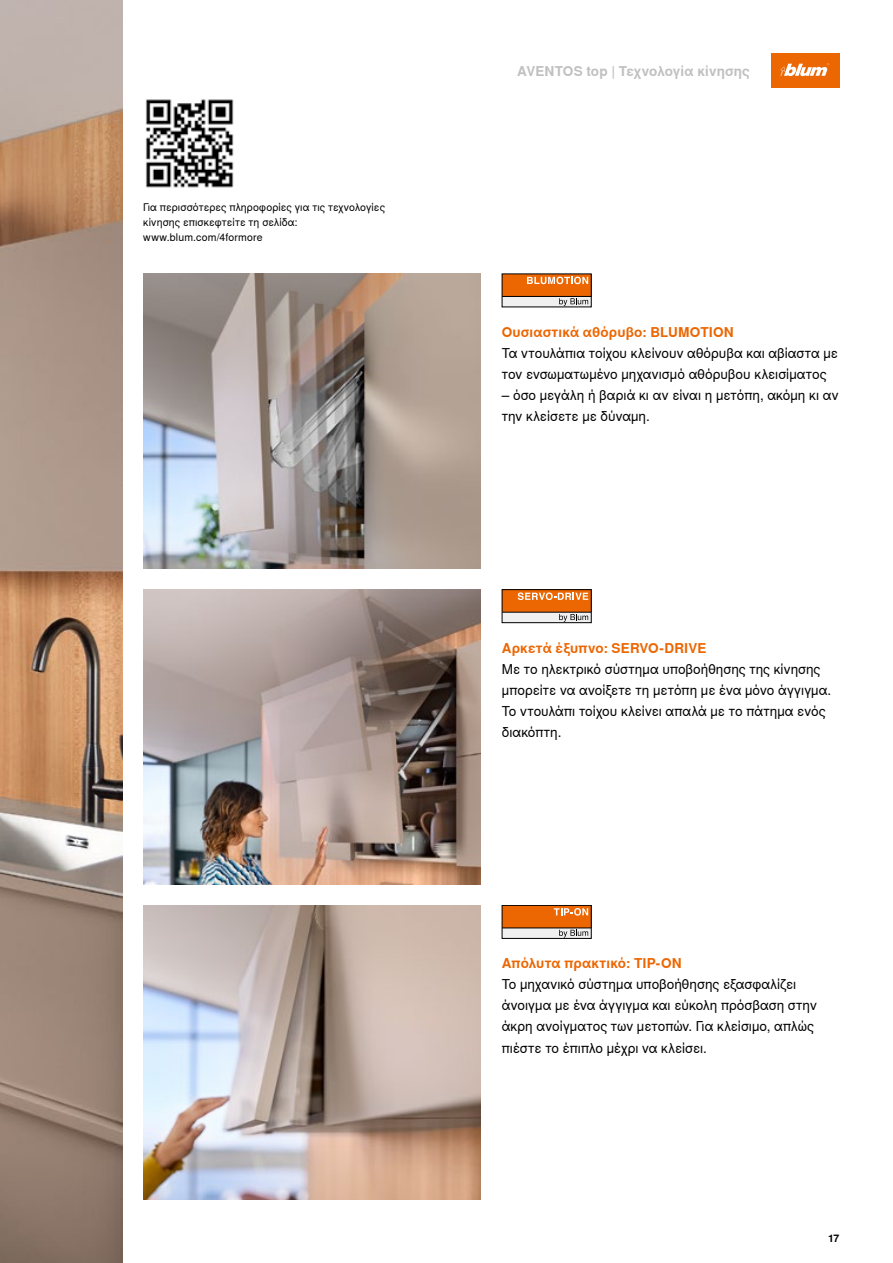
<style>
.page{position:relative;width:893px;height:1263px;background:#fff}
.page>*{position:absolute;margin:0;border:0;box-sizing:border-box;transform-origin:0 0}
._09_Copy_Black_Regular{font:13.5px/21px "Nimbus Sans Global";color:#000}
._09_Copy_Orange_Bold{font:13.5px/21px "Nimbus Sans Global";letter-spacing:.005em;color:#000}
._09_Copy_Orange_Bold-2{font:700 13.5px "Nimbus Sans Global";letter-spacing:.01em;color:#ec6602}
._09_Category_33K_Bold{font:700 13.5px "Nimbus Sans Global";letter-spacing:.01em;color:#c0c0c1}
._07_Copy_White_Regular{font:10.5px/15px "Nimbus Sans Global";letter-spacing:.015em;color:#000}
.t1{font:700 10.5px "Nimbus Sans Global";color:#000}
</style>
<div class="page">
<img style="left:0;top:0;width:122px;height:175px">
<div style="left:771px;top:54px;width:68px;height:34px;background:#ec6602"></div>
<svg style="left:780px;top:63px;width:49px;height:13px"></svg>
<img style="left:225px;top:905px;width:256px;height:295px">
<img style="left:225px;top:589px;width:256px;height:295px">
<img style="left:225px;top:274px;width:256px;height:294px">
<div style="left:502px;top:928px;width:89px;height:10px;background:#f0f0f0"></div>
<div style="left:502px;top:905px;width:89px;height:23px;background:#ec6602"></div>
<hr style="left:502px;top:928px;width:89px;height:1px;background:#000">
<div style="left:502px;top:905px;width:89px;height:34px;border:1px solid #000"></div>
<svg style="left:554px;top:908px;width:34px;height:8px"></svg>
<svg style="left:559px;top:930px;width:29px;height:8px"></svg>
<div style="left:502px;top:296px;width:89px;height:11px;background:#f0f0f0"></div>
<div style="left:502px;top:274px;width:89px;height:22px;background:#ec6602"></div>
<hr style="left:502px;top:296px;width:89px;height:1px;background:#000">
<svg style="left:527px;top:277px;width:61px;height:7px"></svg>
<svg style="left:559px;top:298px;width:29px;height:8px"></svg>
<div style="left:502px;top:612px;width:89px;height:10px;background:#f0f0f0"></div>
<div style="left:502px;top:590px;width:89px;height:22px;background:#ec6602"></div>
<hr style="left:502px;top:612px;width:89px;height:1px;background:#000">
<div style="left:502px;top:589px;width:89px;height:34px;border:1px solid #000"></div>
<svg style="left:559px;top:614px;width:29px;height:8px"></svg>
<svg style="left:518px;top:592px;width:70px;height:8px"></svg>
<img style="left:145px;top:99px;width:89px;height:89px">
<img style="left:0;top:175px;width:225px;height:1088px">
<p class="_07_Copy_White_Regular" style="left:143px;top:200px;width:243px">Για περισσότερες πληροφορίες για τις τεχνολογίες κίνησης επισκεφτείτε τη σελίδα:</p>
<p class="_07_Copy_White_Regular" style="left:143px;top:230px;width:121px">www.blum.com/4formore</p>
<p class="_09_Category_33K_Bold" style="left:517px;top:63px;width:234px">AVENTOS top | Τεχνολογία κίνησης</p>
<p class="_09_Copy_Orange_Bold-2" style="left:502px;top:324px;width:233px">Ουσιαστικά αθόρυβο: BLUMOTION</p>
<p class="_09_Copy_Black_Regular" style="left:502px;top:343px;width:338px">Τα ντουλάπια τοίχου κλείνουν αθόρυβα και αβίαστα με τον ενσωματωμένο μηχανισμό αθόρυβου κλεισίματος</p>
<p class="_09_Copy_Black_Regular" style="left:502px;top:385px;width:338px">– όσο μεγάλη ή βαριά κι αν είναι η μετόπη, ακόμη κι αν την κλείσετε με δύναμη.</p>
<p class="_09_Copy_Orange_Bold-2" style="left:502px;top:640px;width:206px">Αρκετά έξυπνο: SERVO-DRIVE</p>
<p class="_09_Copy_Black_Regular" style="left:502px;top:658px;width:331px">Με το ηλεκτρικό σύστημα υποβοήθησης της κίνησης μπορείτε να ανοίξετε τη μετόπη με ένα μόνο άγγιγμα.<br>Το ντουλάπι τοίχου κλείνει απαλά με το πάτημα ενός διακόπτη.</p>
<p class="_09_Copy_Orange_Bold-2" style="left:502px;top:956px;width:181px">Απόλυτα πρακτικό: TIP-ON</p>
<p class="_09_Copy_Orange_Bold" style="left:502px;top:974px;width:316px">Το μηχανικό σύστημα υποβοήθησης εξασφαλίζει άνοιγμα με ένα άγγιγμα και εύκολη πρόσβαση στην άκρη ανοίγματος των μετοπών. Για κλείσιμο, απλώς πιέστε το έπιπλο μέχρι να κλείσει.</p>
<p class="t1" style="left:828px;top:1232px;width:13px">17</p>
</div>
